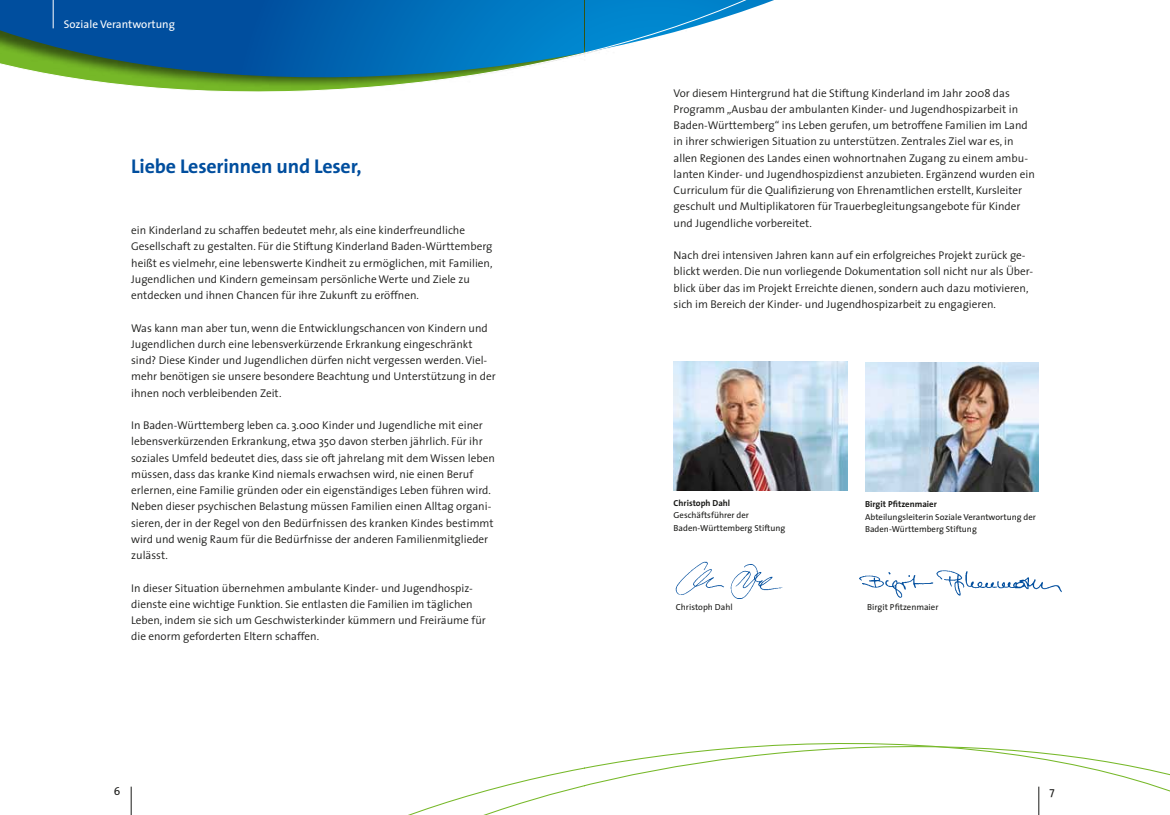
<style>
.page{position:relative;width:1170px;height:815px;background:#fff}
.page>*{position:absolute;margin:0;border:0;box-sizing:border-box;transform-origin:0 0}
.t1{font:700 20px "The Sans";letter-spacing:-.01em;color:#004e9e}
.t2{font:300 11.25px/16.2px "The Sans";color:#1a1a18}
.t3{font:11.25px "The Sans";color:#fff}
.t4{font:11.25px "The Sans";color:#1a1a18}
.t5{font:8.75px/12.5px "The Sans";color:#1a1a18}
.t6{font:700 8.75px "The Sans";color:#1a1a18}
</style>
<div class="page">
<img style="left:673px;top:361px;width:174px;height:130px">
<img style="left:865px;top:362px;width:173px;height:129px">
<img style="left:675px;top:561px;width:108px;height:38px">
<img style="left:859px;top:570px;width:203px;height:28px">
<svg style="left:408px;top:767px;width:177px;height:48px"></svg>
<svg style="left:131px;top:787px;width:1px;height:28px"></svg>
<svg style="left:0;top:0;width:585px;height:92px;background:#307da0"></svg>
<svg style="left:53px;top:0;width:1px;height:28px"></svg>
<svg style="left:585px;top:743px;width:584px;height:72px"></svg>
<svg style="left:585px;top:0;width:189px;height:54px"></svg>
<p class="t3" style="left:64px;top:15px;width:113px">Soziale Verantwortung</p>
<h1 class="t1" style="left:131px;top:149px;width:232px">Liebe Leserinnen und Leser,</h1>
<p class="t2" style="left:131px;top:222px;width:363px">ein Kinderland zu schaffen bedeutet mehr, als eine kinderfreundliche Gesellschaft zu gestalten. Für die Stiftung Kinderland Baden-Württemberg heißt es vielmehr, eine lebenswerte Kindheit zu ermöglichen, mit Familien, Jugendlichen und Kindern gemeinsam persönliche Werte und Ziele zu entdecken und ihnen Chancen für ihre Zukunft zu eröffnen.</p>
<p class="t2" style="left:131px;top:319px;width:366px">Was kann man aber tun, wenn die Entwicklungschancen von Kindern und Jugendlichen durch eine lebensverkürzende Erkrankung eingeschränkt sind? Diese Kinder und Jugendlichen dürfen nicht vergessen werden. Viel&shy;mehr benötigen sie unsere besondere Beachtung und Unterstützung in der ihnen noch verbleibenden Zeit.</p>
<p class="t2" style="left:131px;top:417px;width:365px">In Baden-Württemberg leben ca. 3.000 Kinder und Jugendliche mit einer lebensverkürzenden Erkrankung, etwa 350 davon sterben jährlich. Für ihr soziales Umfeld bedeutet dies, dass sie oft jahrelang mit dem Wissen leben müssen, dass das kranke Kind niemals erwachsen wird, nie einen Beruf erlernen, eine Familie gründen oder ein eigenständiges Leben führen wird.<br>Neben dieser psychischen Belastung müssen Familien einen Alltag organi&shy;sieren, der in der Regel von den Bedürfnissen des kranken Kindes bestimmt wird und wenig Raum für die Bedürfnisse der anderen Familienmitglieder zulässt.</p>
<p class="t2" style="left:131px;top:579px;width:356px">In dieser Situation übernehmen ambulante Kinder- und Jugendhospiz&shy;dienste eine wichtige Funktion. Sie entlasten die Familien im täglichen Leben, indem sie sich um Geschwisterkinder kümmern und Freiräume für die enorm geforderten Eltern schaffen.</p>
<p class="t4" style="left:114px;top:782px;width:8px">6</p>
<p class="t2" style="left:673px;top:84px;width:363px">Vor diesem Hintergrund hat die Stiftung Kinderland im Jahr 2008 das Programm „Ausbau der ambulanten Kinder- und Jugendhospizarbeit in Baden-Württemberg“ ins Leben gerufen, um betroffene Familien im Land in ihrer schwierigen Situation zu unterstützen. Zentrales Ziel war es, in allen Regionen des Landes einen wohnortnahen Zugang zu einem ambu&shy;lanten Kinder- und Jugendhospizdienst anzubieten. Ergänzend wurden ein Curriculum für die Qualifizierung von Ehrenamtlichen erstellt, Kursleiter geschult und Multiplikatoren für Trauerbegleitungsangebote für Kinder und Jugendliche vorbereitet.</p>
<p class="t2" style="left:673px;top:247px;width:361px">Nach drei intensiven Jahren kann auf ein erfolgreiches Projekt zurück ge&shy;blickt werden. Die nun vorliegende Dokumentation soll nicht nur als Über&shy;blick über das im Projekt Erreichte dienen, sondern auch dazu motivieren, sich im Bereich der Kinder- und Jugendhospizarbeit zu engagieren.</p>
<p class="t6" style="left:673px;top:496px;width:58px">Christoph Dahl</p>
<p class="t5" style="left:673px;top:509px;width:113px">Geschäftsführer der<br>Baden-Württemberg Stiftung</p>
<p class="t6" style="left:865px;top:497px;width:73px">Birgit Pfitzenmaier</p>
<p class="t5" style="left:865px;top:510px;width:172px">Abteilungsleiterin Soziale Verantwortung der<br>Baden-Württemberg Stiftung</p>
<p class="t5" style="left:675px;top:600px;width:58px">Christoph Dahl</p>
<p class="t5" style="left:867px;top:600px;width:73px">Birgit Pfitzenmaier</p>
<p class="t4" style="left:1049px;top:782px;width:7px">7</p>
</div>
